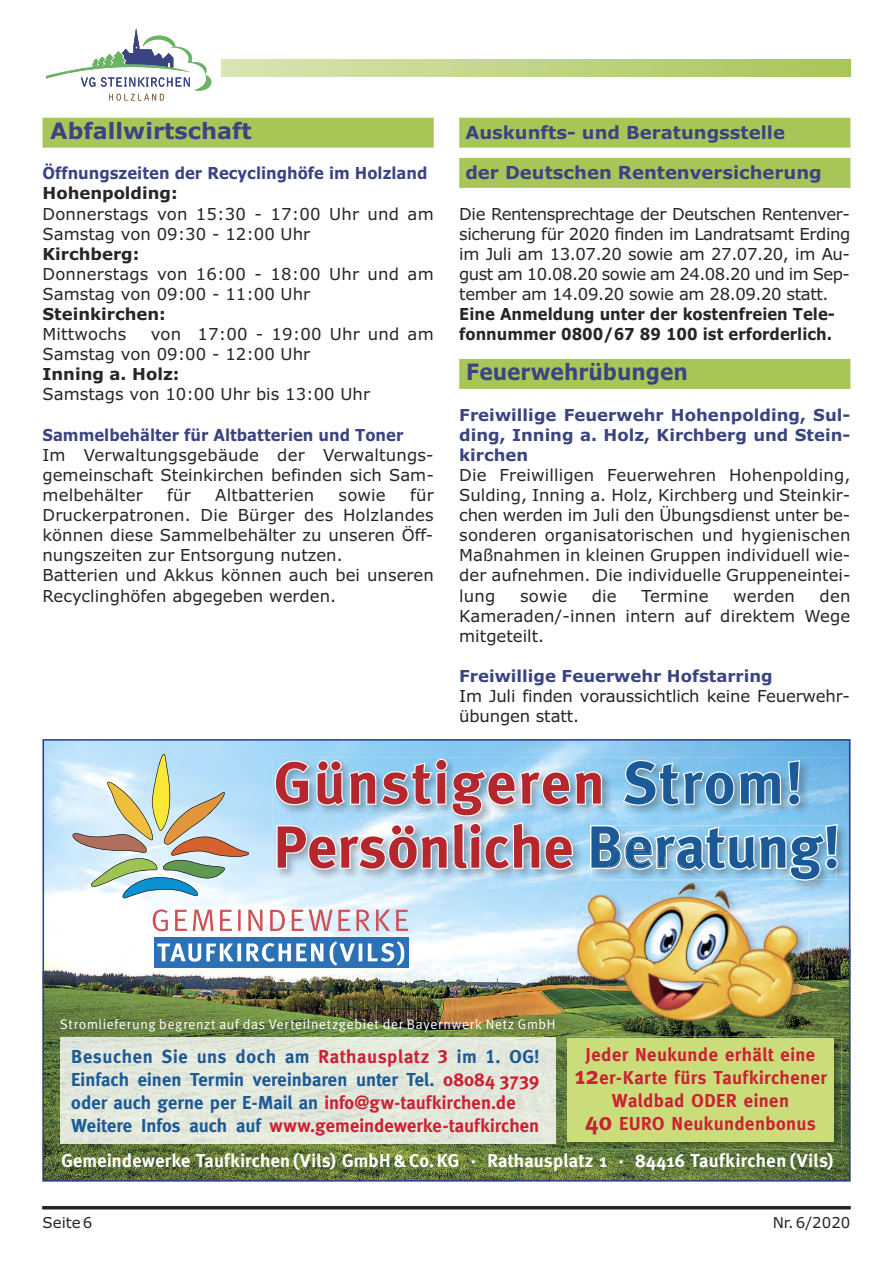
<style>
.page{position:relative;width:893px;height:1263px;background:#fff}
.page>*{position:absolute;margin:0;border:0;box-sizing:border-box;transform-origin:0 0}
.t1{font:700 59.4px/64.1px "Meta Pro";letter-spacing:.015em;color:#b5272d}
.t2{font:700 22.5px "Verdana";color:#3b4483}
.t3{font:700 22.5px "Verdana";color:#3b4483;scale:.9 1}
.t4{font:700 18.75px/23px "Meta";letter-spacing:.005em;color:#1b5a96}
.t5{font:700 18.75px/23px "Meta";letter-spacing:.02em;color:#cc2134;text-align:center}
.t6{font:700 18.6px "Meta";letter-spacing:.015em;color:#fff}
.t7{font:700 18px "Verdana";color:#3b4483}
.t8{font:16.5px/20.1px "Verdana";color:#272526}
.t9{font:700 16.5px/20.1px "Verdana";color:#3b4483;text-align:justify}
.t10{font:700 16.5px "Verdana";color:#3b4483;scale:.9 1}
.t11{font:700 16.5px/20.1px "Verdana";color:#272526;scale:.9 1}
.t12{font:700 16.5px "Verdana";color:#272526}
.t13{font:15px "Verdana";color:#272526}
.t14{font:13.95px "Meta";letter-spacing:.045em;color:#fff}
.s1{color:#1b5a96}
.s2{color:#cc2134}
.s3{font-family:"Meta Bold Zahlen";font-weight:400;color:#cc2134}
.s4{font-family:"Meta Bold Zahlen";font-weight:400}
.s5{font-size:24.9px}
</style>
<div class="page">
<div style="left:221px;top:60px;width:629px;height:17px;background:linear-gradient(to right,#d9e5b4,#a8c558)"></div>
<hr style="left:43px;top:1206px;width:807px;height:3px;background:#272526">
<svg style="left:46px;top:28px;width:165px;height:73px"></svg>
<div style="left:43px;top:118px;width:391px;height:30px;background:#a8c557"></div>
<div style="left:459px;top:118px;width:391px;height:30px;background:#a8c557"></div>
<div style="left:459px;top:158px;width:391px;height:30px;background:#a8c557"></div>
<div style="left:459px;top:359px;width:391px;height:30px;background:#a8c557"></div>
<img style="left:43px;top:739px;width:807px;height:442px">
<div style="left:154px;top:938px;width:255px;height:30px;background:#2b71b6"></div>
<svg style="left:153px;top:909px;width:255px;height:22px"></svg>
<svg style="left:157px;top:941px;width:247px;height:25px"></svg>
<svg style="left:70px;top:753px;width:183px;height:148px"></svg>
<img style="left:273px;top:757px;width:575px;height:134px">
<svg style="left:274px;top:758px;width:564px;height:122px"></svg>
<img style="left:755px;top:891px;width:53px;height:12px">
<img style="left:731px;top:880px;width:14px;height:11px">
<img style="left:586px;top:880px;width:9px;height:11px">
<img style="left:601px;top:879px;width:109px;height:1px">
<img style="left:601px;top:836px;width:107px;height:43px">
<img style="left:607px;top:836px;width:79px;height:43px">
<img style="left:688px;top:839px;width:2px;height:31px">
<img style="left:606px;top:839px;width:82px;height:31px">
<img style="left:688px;top:931px;width:133px;height:105px">
<img style="left:556px;top:928px;width:134px;height:106px">
<img style="left:576px;top:891px;width:179px;height:139px">
<img style="left:690px;top:903px;width:118px;height:127px">
<img style="left:595px;top:880px;width:136px;height:11px">
<img style="left:60px;top:1038px;width:495px;height:105px">
<img style="left:566px;top:1036px;width:275px;height:113px">
<img style="left:692px;top:1036px;width:78px;height:2px">
<div style="left:567px;top:1038px;width:267px;height:104px;background:#cbdc7a"></div>
<h2 class="t2" style="left:50px;top:118px;width:203px">Abfallwirtschaft</h2>
<p class="t10" style="left:43px;top:164px;width:429px">Öffnungszeiten der Recyclinghöfe im Holzland</p>
<p class="t12" style="left:43px;top:184px;width:137px">Hohenpolding:</p>
<p class="t8" style="left:43px;top:204px;width:393px">Donnerstags von 15:30 - 17:00 Uhr und am<br>Samstag von 09:30 - 12:00 Uhr</p>
<p class="t12" style="left:43px;top:244px;width:98px">Kirchberg:</p>
<p class="t8" style="left:43px;top:264px;width:393px">Donnerstags von 16:00 - 18:00 Uhr und am<br>Samstag von 09:00 - 11:00 Uhr</p>
<p class="t12" style="left:43px;top:305px;width:125px">Steinkirchen:</p>
<p class="t8" style="left:43px;top:324px;width:85px">Mittwochs</p>
<p class="t7" style="left:465px;top:122px;width:321px">Auskunfts- und Beratungsstelle</p>
<p class="t7" style="left:465px;top:163px;width:358px">der Deutschen Rentenversicherung</p>
<p class="t8" style="left:459px;top:204px;width:393px;text-align:justify">Die Rentensprechtage der Deutschen Rentenver&shy;sicherung für 2020 finden im Landratsamt Erding im Juli am 13.07.20 sowie am 27.07.20, im Au&shy;gust am 10.08.20 sowie am 24.08.20 und im Sep&shy;tember am 14.09.20 sowie am 28.09.20 statt.</p>
<p class="t11" style="left:459px;top:304px;width:419px">Eine Anmeldung unter der kostenfreien Tele&shy;fonnummer 0800/67 89 100 ist erforderlich.</p>
<h2 class="t3" style="left:466px;top:359px;width:248px">Feuerwehrübungen</h2>
<p class="t9" style="left:459px;top:405px;width:393px">Freiwillige Feuerwehr Hohenpolding, Sul&shy;ding, Inning a. Holz, Kirchberg und Stein&shy;kirchen</p>
<p class="t8" style="left:459px;top:465px;width:393px;text-align:justify">Die Freiwilligen Feuerwehren Hohenpolding, Sulding, Inning a. Holz, Kirchberg und Steinkir&shy;chen werden im Juli den Übungsdienst unter be&shy;sonderen organisatorischen und hygienischen Maßnahmen in kleinen Gruppen individuell wie&shy;der aufnehmen. Die individuelle Gruppeneintei&shy;lung</p>
<p class="t8" style="left:43px;top:324px;width:393px;text-indent:108px">von 17:00 - 19:00 Uhr und am<br>Samstag von 09:00 - 12:00 Uhr</p>
<p class="t12" style="left:43px;top:365px;width:138px">Inning a. Holz:</p>
<p class="t8" style="left:43px;top:385px;width:329px">Samstags von 10:00 Uhr bis 13:00 Uhr</p>
<p class="t10" style="left:43px;top:425px;width:402px">Sammelbehälter für Altbatterien und Toner</p>
<p class="t8" style="left:43px;top:445px;width:393px;text-align:justify">Im Verwaltungsgebäude der Verwaltungs - gemeinschaft Steinkirchen befinden sich Sam&shy;melbehälter</p>
<p class="t8" style="left:43px;top:485px;width:393px;text-indent:368px">für Druckerpatronen. Die Bürger des Holzlandes können diese Sammelbehälter zu unseren Öff&shy;nungszeiten zur Entsorgung nutzen.<br>Batterien und Akkus können auch bei unseren Recyclinghöfen abgegeben werden.</p>
<p class="t8" style="left:167px;top:485px;width:25px">für</p>
<p class="t8" style="left:215px;top:485px;width:100px">Altbatterien</p>
<p class="t8" style="left:339px;top:485px;width:49px">sowie</p>
<p class="t8" style="left:459px;top:586px;width:393px;text-align:justify;text-indent:360px">den Kameraden/-innen intern auf direktem Wege mitgeteilt.</p>
<p class="t9" style="left:459px;top:666px;width:315px">Freiwillige Feuerwehr Hofstarring</p>
<p class="t8" style="left:459px;top:686px;width:392px">Im Juli finden voraussichtlich keine Feuerwehr&shy;übungen statt.</p>
<h1 class="t1" style="left:273px;top:757px;width:531px">Günstigeren <span class="s1">Strom!<br></span>Persönliche <span class="s1">Bera</span></h1>
<p class="t8" style="left:520px;top:586px;width:49px">sowie</p>
<p class="t8" style="left:592px;top:586px;width:26px">die</p>
<p class="t8" style="left:641px;top:586px;width:69px">Termine</p>
<p class="t8" style="left:733px;top:586px;width:63px">werden</p>
<p class="t14" style="left:60px;top:1016px;width:497px">Stromlieferung begrenzt auf das Verteilnetzgebiet der Bayernwerk Netz GmbH</p>
<p class="t4" style="left:71px;top:1045px;width:470px">Besuchen Sie uns doch am <span class="s2">Rathausplatz</span> <span class="s3">3</span> im <span class="s4">1</span>. OG!<br>Einfach einen Termin vereinbaren unter Tel. <span class="s2">08084 3739 </span>oder auch gerne per E-Mail an <span class="s2">info@gw-taufkirchen.de </span>Weitere Infos auch auf <span class="s2">www.gemeindewerke-taufkirchen</span></p>
<p class="t5" style="left:574px;top:1043px;width:254px">Jeder Neukunde erhält eine<br><span class="s5">12</span>er-Karte fürs Taufkirchener<br>Waldbad ODER einen<br><span class="s5">40</span> EURO Neukundenbonus</p>
<p class="t6" style="left:61px;top:1149px;width:774px">Gemeindewerke Taufkirchen (Vils) GmbH &amp; Co. KG · Rathausplatz 1 · 84416 Taufkirchen (Vils)</p>
<p class="t13" style="left:43px;top:1214px;width:51px">Seite 6</p>
<p class="t13" style="left:773px;top:1214px;width:79px">Nr. 6/2020</p>
</div>
